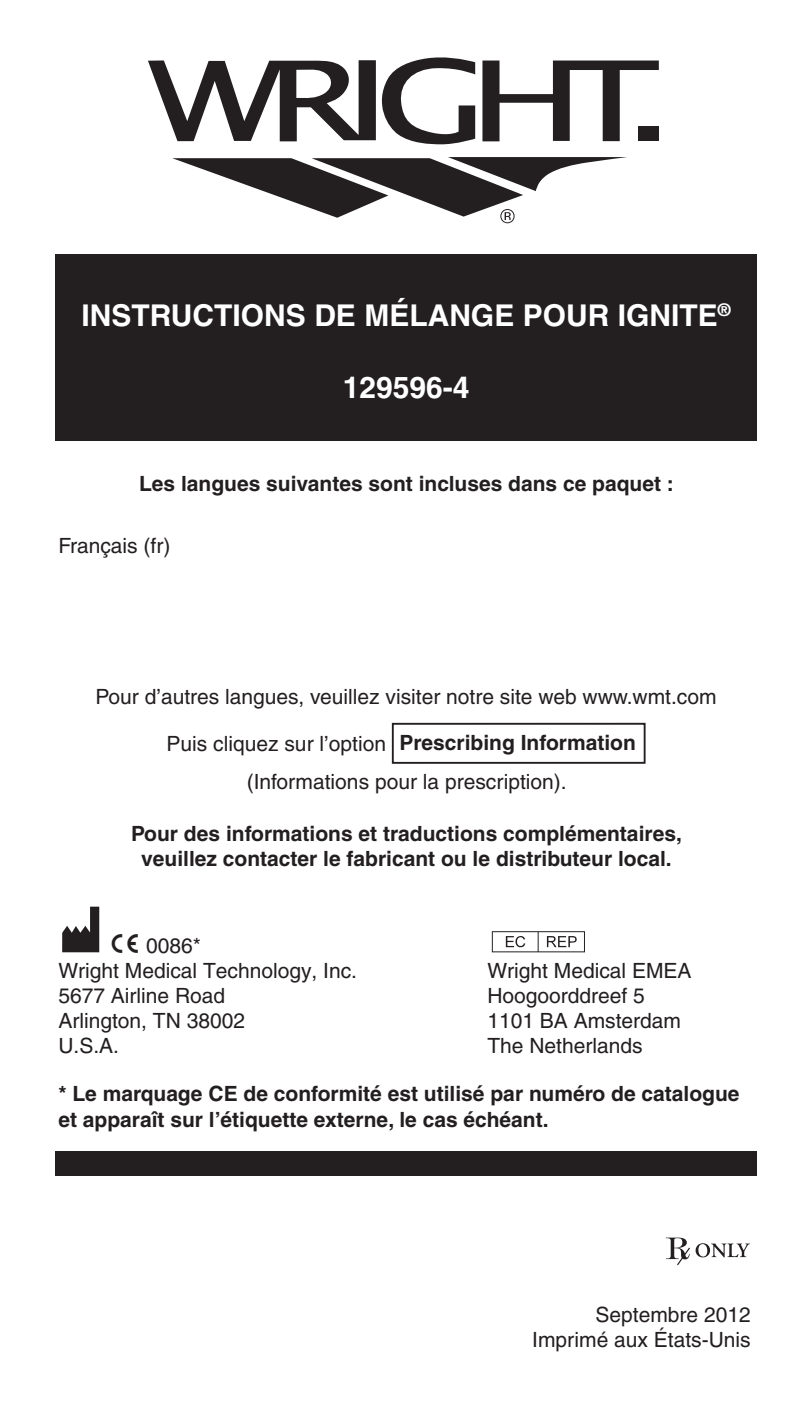
<style>
.page{position:relative;width:810px;height:1404px;background:#fff}
.page>*{position:absolute;margin:0;border:0;box-sizing:border-box;transform-origin:0 0}
.t1{font:51px "mdd en 980";color:#231f20}
.t2{font:700 30px "Helvetica";color:#fff}
.t3{font:21px/25.2px "Helvetica";color:#231f20}
.t4{font:700 21px/25.2px "Helvetica";color:#231f20;text-align:center}
.s1{font-weight:700}
.s2{font-family:"mdd en 980"}
</style>
<div class="page">
<div style="left:55px;top:254px;width:702px;height:187px;background:#231f20"></div>
<svg style="left:148px;top:57px;width:327px;height:87px"></svg>
<svg style="left:482px;top:61px;width:177px;height:80px"></svg>
<div style="left:638px;top:127px;width:20px;height:14px;background:#231f20"></div>
<svg style="left:172px;top:157px;width:455px;height:66px"></svg>
<div style="left:392px;top:723px;width:254px;height:41px;border:2px solid #231f20"></div>
<div style="left:55px;top:1151px;width:702px;height:24px;background:#231f20"></div>
<svg style="left:666px;top:1238px;width:24px;height:27px"></svg>
<svg style="left:696px;top:1243px;width:54px;height:15px"></svg>
<h2 class="t2" style="left:82px;top:297px;width:390px">Instructions de mélange</h2>
<h2 class="t2" style="left:523px;top:297px;width:209px">pour IGNITE<sup>®</sup></h2>
<h2 class="t2" style="left:343px;top:369px;width:128px">129596-4</h2>
<p class="t4" style="left:139px;top:470px;width:536px">Les langues suivantes sont incluses dans ce paquet :</p>
<p class="t3" style="left:58px;top:533px;width:114px">Français (fr)</p>
<p class="t3" style="left:96px;top:684px;width:622px">Pour d’autres langues, veuillez visiter notre site web www.wmt.com</p>
<p class="t3" style="left:167px;top:725px;width:471px;line-height:37.5px;text-align:center">Puis cliquez sur l’option <span class="s1">Prescribing Information </span>(Informations pour la prescription).</p>
<p class="t4" style="left:131px;top:821px;width:552px">Pour des informations et traductions complémentaires, veuillez contacter le fabricant ou le distributeur local.</p>
<h1 class="t1" style="left:58px;top:905px;width:44px">M</h1>
<p class="t3" style="left:58px;top:958px;width:300px">Wright Medical Technology, Inc.<br>5677 Airline Road</p>
<p class="t3" style="left:111px;top:933px;width:92px"><span class="s2">C</span> 0086*</p>
<h1 class="t1" style="left:488px;top:905px;width:105px">P</h1>
<p class="t3" style="left:487px;top:958px;width:206px">Wright Medical EMEA<br>Hoogoorddreef 5</p>
<p class="t3" style="left:58px;top:1008px;width:188px">Arlington, TN 38002</p>
<p class="t3" style="left:487px;top:1008px;width:195px">1101 BA Amsterdam</p>
<p class="t3" style="left:58px;top:1033px;width:62px">U.S.A.</p>
<p class="t3" style="left:487px;top:1033px;width:157px">The Netherlands</p>
<p class="t4" style="left:58px;top:1081px;width:683px;text-align:left">* Le marquage CE de conformité est utilisé par numéro de catalogue et apparaît sur l’étiquette externe, le cas échéant.</p>
<p class="t3" style="left:532px;top:1302px;width:220px;text-align:right">Septembre 2012<br>Imprimé aux États-Unis</p>
</div>
